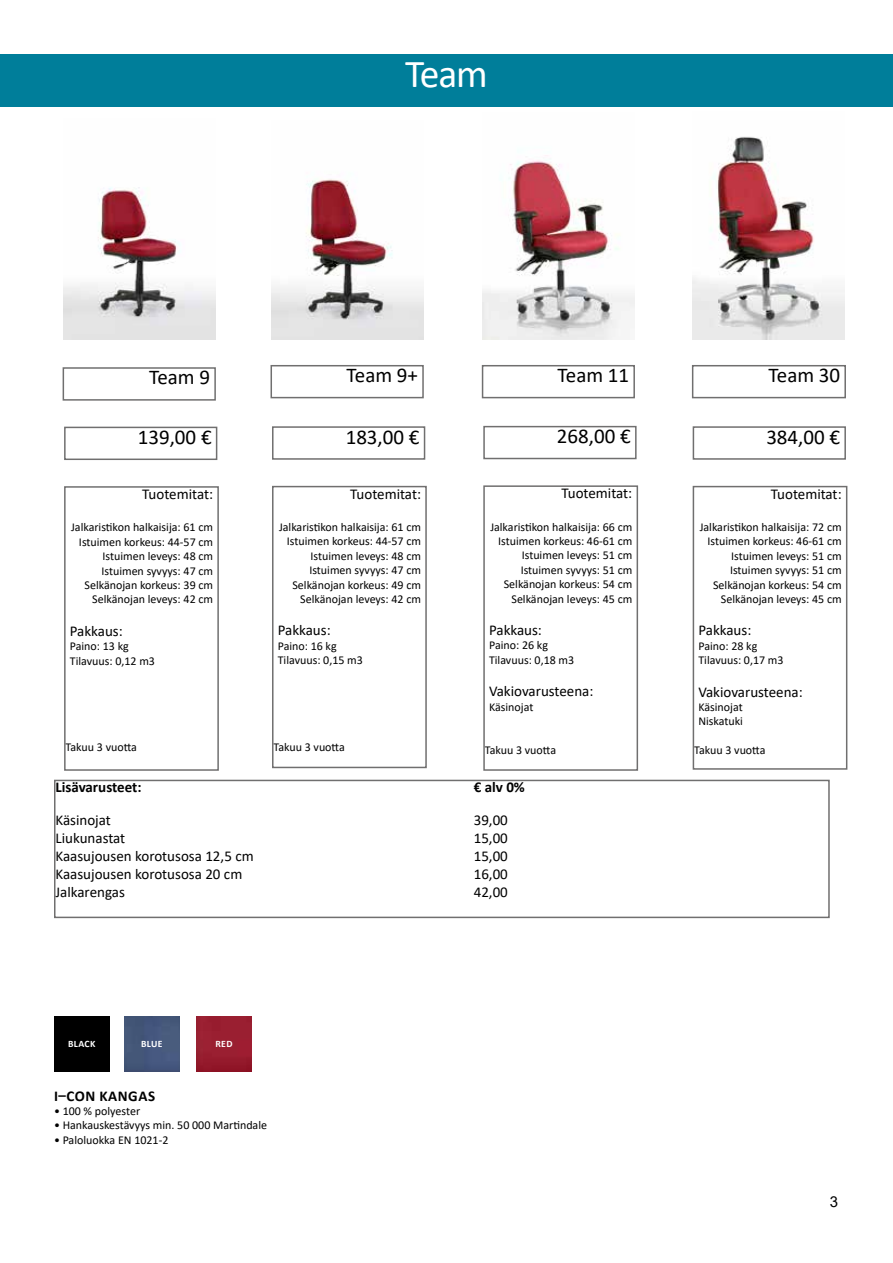
<style>
.page{position:relative;width:893px;height:1263px;background:#fff}
.page>*{position:absolute;margin:0;border:0;box-sizing:border-box;transform-origin:0 0}
.t1{font:39.6px "Calibri";color:#fff}
.t2{font:21px "Calibri";color:#000}
.t3{font:15px/18px "Calibri";color:#000}
.t4{font:700 15px "Calibri";color:#000}
.t5{font:700 15px "Calibri";letter-spacing:.04em;color:#000}
.t6{font:15px "Arial";color:#000}
.t7{font:12px/14.4px "Calibri";color:#000}
.t8{font:700 9.75px "Calibri";letter-spacing:.04em;color:#fff}
</style>
<div class="page">
<img style="left:271px;top:179px;width:152px;height:161px">
<div style="left:0;top:54px;width:893px;height:52px;background:#007e9a"></div>
<img style="left:483px;top:155px;width:151px;height:185px">
<img style="left:693px;top:136px;width:151px;height:204px">
<div style="left:270px;top:365px;width:154px;height:33px;border:2px solid #706f6f"></div>
<div style="left:482px;top:365px;width:153px;height:33px;border:2px solid #706f6f"></div>
<div style="left:692px;top:365px;width:154px;height:33px;border:2px solid #706f6f"></div>
<div style="left:272px;top:426px;width:153px;height:34px;border:2px solid #706f6f"></div>
<div style="left:272px;top:486px;width:155px;height:282px;border:2px solid #706f6f"></div>
<div style="left:483px;top:426px;width:154px;height:33px;border:2px solid #706f6f"></div>
<div style="left:483px;top:485px;width:155px;height:286px;border:2px solid #706f6f"></div>
<div style="left:693px;top:426px;width:153px;height:34px;border:2px solid #706f6f"></div>
<div style="left:693px;top:486px;width:154px;height:284px;border:2px solid #706f6f"></div>
<div style="left:54px;top:780px;width:776px;height:138px;border:2px solid #706f6f"></div>
<div style="left:124px;top:1016px;width:56px;height:55px;background:#44577b"></div>
<div style="left:54px;top:1016px;width:55px;height:55px;background:#000"></div>
<img style="left:196px;top:1016px;width:56px;height:55px">
<img style="left:63px;top:187px;width:152px;height:153px">
<div style="left:63px;top:367px;width:153px;height:34px;border:2px solid #706f6f"></div>
<div style="left:64px;top:427px;width:153px;height:33px;border:2px solid #706f6f"></div>
<div style="left:64px;top:486px;width:155px;height:285px;border:2px solid #706f6f"></div>
<h1 class="t1" style="left:405px;top:46px;width:84px">Team</h1>
<h2 class="t2" style="left:149px;top:363px;width:63px">Team 9</h2>
<h2 class="t2" style="left:346px;top:361px;width:73px">Team 9+</h2>
<h2 class="t2" style="left:557px;top:361px;width:73px">Team 11</h2>
<h2 class="t2" style="left:768px;top:361px;width:73px">Team 30</h2>
<h2 class="t2" style="left:138px;top:422px;width:75px">139,00 €</h2>
<h2 class="t2" style="left:346px;top:422px;width:75px">183,00 €</h2>
<h2 class="t2" style="left:557px;top:422px;width:75px">268,00 €</h2>
<h2 class="t2" style="left:766px;top:422px;width:75px">384,00 €</h2>
<p class="t3" style="left:142px;top:485px;width:72px">Tuotemitat:</p>
<p class="t7" style="left:71px;top:520px;width:144px;text-align:right">Jalkaristikon halkaisija: 61 cm<br>Istuimen korkeus: 44-57 cm<br>Istuimen leveys: 48 cm<br>Istuimen syvyys: 47 cm<br>Selkänojan korkeus: 39 cm<br>Selkänojan leveys: 42 cm</p>
<p class="t3" style="left:70px;top:621px;width:54px">Pakkaus:</p>
<p class="t7" style="left:70px;top:639px;width:87px">Paino: 13 kg<br>Tilavuus: 0,12 m3</p>
<p class="t7" style="left:66px;top:739px;width:73px">Takuu 3 vuotta</p>
<p class="t3" style="left:350px;top:484px;width:72px">Tuotemitat:</p>
<p class="t7" style="left:279px;top:519px;width:144px;text-align:right">Jalkaristikon halkaisija: 61 cm<br>Istuimen korkeus: 44-57 cm<br>Istuimen leveys: 48 cm<br>Istuimen syvyys: 47 cm<br>Selkänojan korkeus: 49 cm<br>Selkänojan leveys: 42 cm</p>
<p class="t3" style="left:278px;top:621px;width:54px">Pakkaus:</p>
<p class="t7" style="left:278px;top:638px;width:87px">Paino: 16 kg<br>Tilavuus: 0,15 m3</p>
<p class="t7" style="left:274px;top:739px;width:73px">Takuu 3 vuotta</p>
<p class="t3" style="left:561px;top:484px;width:72px">Tuotemitat:</p>
<p class="t7" style="left:490px;top:519px;width:144px;text-align:right">Jalkaristikon halkaisija: 66 cm<br>Istuimen korkeus: 46-61 cm<br>Istuimen leveys: 51 cm<br>Istuimen syvyys: 51 cm<br>Selkänojan korkeus: 54 cm<br>Selkänojan leveys: 45 cm</p>
<p class="t3" style="left:489px;top:621px;width:54px">Pakkaus:</p>
<p class="t7" style="left:489px;top:638px;width:87px">Paino: 26 kg<br>Tilavuus: 0,18 m3</p>
<p class="t3" style="left:489px;top:682px;width:106px">Vakiovarusteena:</p>
<p class="t7" style="left:489px;top:699px;width:46px">Käsinojat</p>
<p class="t7" style="left:485px;top:742px;width:73px">Takuu 3 vuotta</p>
<p class="t3" style="left:771px;top:484px;width:72px">Tuotemitat:</p>
<p class="t7" style="left:700px;top:519px;width:144px;text-align:right">Jalkaristikon halkaisija: 72 cm<br>Istuimen korkeus: 46-61 cm<br>Istuimen leveys: 51 cm<br>Istuimen syvyys: 51 cm<br>Selkänojan korkeus: 54 cm<br>Selkänojan leveys: 45 cm</p>
<p class="t3" style="left:698px;top:621px;width:54px">Pakkaus:</p>
<p class="t7" style="left:698px;top:638px;width:87px">Paino: 28 kg<br>Tilavuus: 0,17 m3</p>
<p class="t3" style="left:698px;top:682px;width:106px">Vakiovarusteena:</p>
<p class="t7" style="left:698px;top:699px;width:46px">Käsinojat<br>Niskatuki</p>
<p class="t7" style="left:694px;top:743px;width:73px">Takuu 3 vuotta</p>
<p class="t4" style="left:56px;top:777px;width:88px">Lisävarusteet:</p>
<p class="t3" style="left:56px;top:810px;width:200px">Käsinojat<br>Liukunastat<br>Kaasujousen korotusosa 12,5 cm<br>Kaasujousen korotusosa 20 cm<br>Jalkarengas</p>
<p class="t4" style="left:474px;top:777px;width:53px">€ alv 0%</p>
<p class="t3" style="left:474px;top:810px;width:36px;text-align:justify">39,00<br>15,00<br>15,00<br>16,00<br>42,00</p>
<p class="t8" style="left:68px;top:1037px;width:29px">BLACK</p>
<p class="t8" style="left:141px;top:1037px;width:23px">BLUE</p>
<p class="t8" style="left:215px;top:1037px;width:19px">RED</p>
<p class="t5" style="left:54px;top:1085px;width:102px">I–CON KANGAS</p>
<p class="t7" style="left:54px;top:1103px;width:88px">• 100 % polyester</p>
<p class="t7" style="left:54px;top:1118px;width:215px">• Hankauskestävyys min. 50 000 Martindale</p>
<p class="t7" style="left:54px;top:1132px;width:116px">• Paloluokka EN 1021-2</p>
<p class="t6" style="left:830px;top:1191px;width:10px">3</p>
</div>
